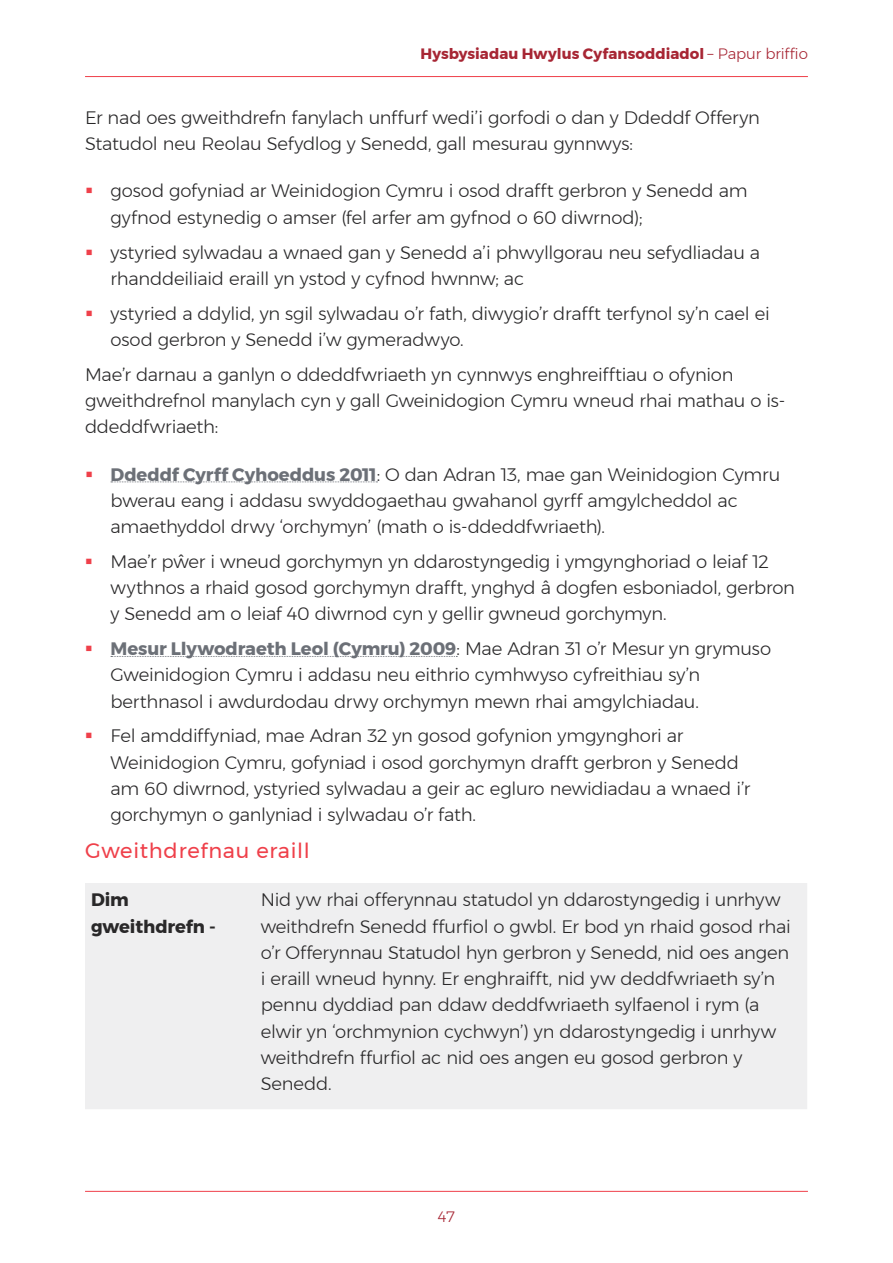
<style>
.page{position:relative;width:893px;height:1263px;background:#fff}
.page>*{position:absolute;margin:0;border:0;box-sizing:border-box;transform-origin:0 0}
.t1{font:21px "Montserrat";letter-spacing:.035em;color:#ef404a}
.t2{font:300 18px/26.2px "Montserrat";letter-spacing:-.015em;color:#292829}
.t3{font:700 18px/26.2px "Montserrat";letter-spacing:-.01em;color:#292829}
.t4{font:700 15px "Montserrat";color:#a72634}
.t5{font:300 15px "Montserrat";color:#a72634}
.s1{font-weight:300}
.s2{font-weight:700;color:#6c7077}
</style>
<div class="page">
<hr style="left:85px;top:1191px;width:723px;height:1px;background:#ef404a">
<hr style="left:85px;top:76px;width:723px;height:1px;background:#ef404a">
<svg style="left:111px;top:481px;width:266px;height:1px"></svg>
<svg style="left:111px;top:656px;width:346px;height:1px"></svg>
<div style="left:85px;top:883px;width:722px;height:226px;background:#efeff0"></div>
<p class="t4" style="left:421px;top:42px;width:389px">Hysbysiadau Hwylus Cyfansoddiadol <span class="s1">– Papur briffio</span></p>
<p class="t2" style="left:85px;top:104px;width:676px">Er nad oes gweithdrefn fanylach unffurf wedi’i gorfodi o dan y Ddeddf Offeryn<br>Statudol neu Reolau Sefydlog y Senedd, gall mesurau gynnwys:</p>
<p class="t2" style="left:111px;top:178px;width:638px">gosod gofyniad ar Weinidogion Cymru i osod drafft gerbron y Senedd am gyfnod estynedig o amser (fel arfer am gyfnod o 60 diwrnod);</p>
<p class="t2" style="left:111px;top:239px;width:651px">ystyried sylwadau a wnaed gan y Senedd a’i phwyllgorau neu sefydliadau a rhanddeiliaid eraill yn ystod y cyfnod hwnnw; ac</p>
<p class="t2" style="left:111px;top:300px;width:661px">ystyried a ddylid, yn sgil sylwadau o’r fath, diwygio’r drafft terfynol sy’n cael ei osod gerbron y Senedd i’w gymeradwyo.</p>
<p class="t2" style="left:85px;top:361px;width:702px">Mae’r darnau a ganlyn o ddeddfwriaeth yn cynnwys enghreifftiau o ofynion gweithdrefnol manylach cyn y gall Gweinidogion Cymru wneud rhai mathau o is&shy;ddeddfwriaeth:</p>
<p class="t2" style="left:111px;top:461px;width:671px"><span class="s2">Ddeddf Cyrff Cyhoeddus 2011</span>: O dan Adran 13, mae gan Weinidogion Cymru bwerau eang i addasu swyddogaethau gwahanol gyrff amgylcheddol ac amaethyddol drwy ‘orchymyn’ (math o is-ddeddfwriaeth).</p>
<p class="t2" style="left:110px;top:548px;width:686px">Mae’r pŵer i wneud gorchymyn yn ddarostyngedig i ymgynghoriad o leiaf 12 wythnos a rhaid gosod gorchymyn drafft, ynghyd â dogfen esboniadol, gerbron y Senedd am o leiaf 40 diwrnod cyn y gellir gwneud gorchymyn.</p>
<p class="t2" style="left:110px;top:635px;width:662px"><span class="s2">Mesur Llywodraeth Leol (Cymru) 2009</span>: Mae Adran 31 o’r Mesur yn grymuso<br>Gweinidogion Cymru i addasu neu eithrio cymhwyso cyfreithiau sy’n berthnasol i awdurdodau drwy orchymyn mewn rhai amgylchiadau.</p>
<p class="t2" style="left:110px;top:722px;width:641px">Fel amddiffyniad, mae Adran 32 yn gosod gofynion ymgynghori ar Weinidogion Cymru, gofyniad i osod gorchymyn drafft gerbron y Senedd am 60 diwrnod, ystyried sylwadau a geir ac egluro newidiadau a wnaed i’r gorchymyn o ganlyniad i sylwadau o’r fath.</p>
<p class="t1" style="left:85px;top:834px;width:226px">Gweithdrefnau eraill</p>
<p class="t3" style="left:91px;top:887px;width:126px">Dim gweithdrefn -</p>
<p class="t2" style="left:261px;top:887px;width:532px">Nid yw rhai offerynnau statudol yn ddarostyngedig i unrhyw weithdrefn Senedd ffurfiol o gwbl. Er bod yn rhaid gosod rhai o’r Offerynnau Statudol hyn gerbron y Senedd, nid oes angen i eraill wneud hynny. Er enghraifft, nid yw deddfwriaeth sy’n pennu dyddiad pan ddaw deddfwriaeth sylfaenol i rym (a elwir yn ‘orchmynion cychwyn’) yn ddarostyngedig i unrhyw weithdrefn ffurfiol ac nid oes angen eu gosod gerbron y Senedd.</p>
<p class="t5" style="left:438px;top:1205px;width:19px">47</p>
</div>
